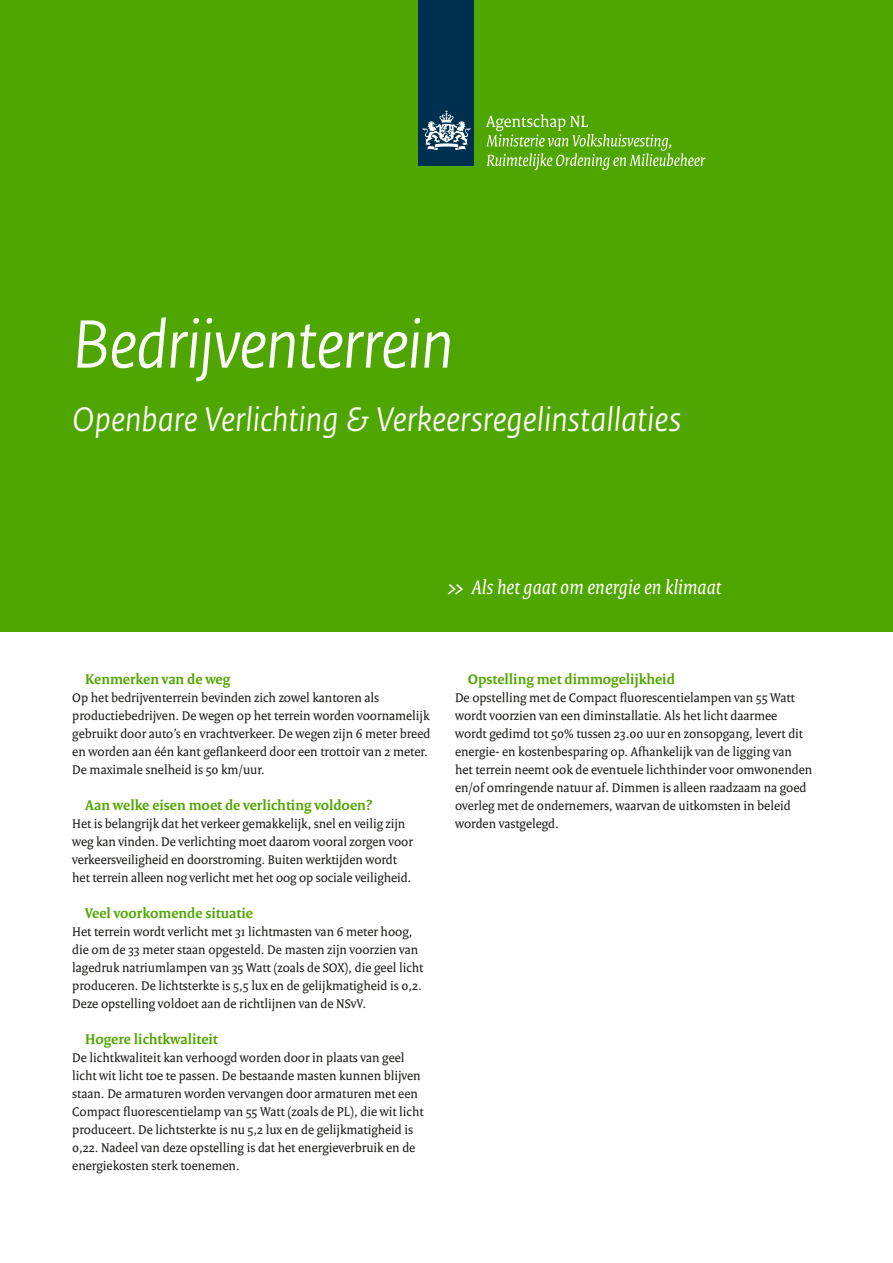
<style>
.page{position:relative;width:893px;height:1263px;background:#fff}
.page>*{position:absolute;margin:0;border:0;box-sizing:border-box;transform-origin:0 0}
.t1{font:italic 72px "Rijksoverheid Sans Heading";letter-spacing:-.015em;color:#fff}
.t2{font:italic 36px "Rijksoverheid Sans Heading";letter-spacing:.005em;color:#fff}
.t3{font:italic 21px "Rijksoverheid Serif";letter-spacing:.01em;color:#fff}
.t4{font:700 15px "Rijksoverheid Serif";color:#50a600}
.t5{font:13.5px/18px "Rijksoverheid Serif";color:#1a1a18}
.s1{font-weight:700}
</style>
<div class="page">
<div style="left:0;top:0;width:893px;height:631px;background:#50a600"></div>
<div style="left:419px;top:0;width:55px;height:166px;background:#003050"></div>
<svg style="left:423px;top:110px;width:47px;height:40px"></svg>
<svg style="left:486px;top:114px;width:219px;height:56px"></svg>
<h1 class="t1" style="left:72px;top:304px;width:383px">Bedrijventerrein</h1>
<h2 class="t2" style="left:72px;top:399px;width:610px">Openbare Verlichting &amp; Verkeersregelinstallaties</h2>
<h3 class="t3" style="left:446px;top:575px;width:276px"><span class="s1">&gt;&gt;</span> Als het gaat om energie en klimaat</h3>
<p class="t4" style="left:85px;top:670px;width:147px">Kenmerken van de weg</p>
<p class="t5" style="left:72px;top:689px;width:360px">Op het bedrijventerrein bevinden zich zowel kantoren als productiebedrijven. De wegen op het terrein worden voornamelijk gebruikt door auto’s en vrachtverkeer. De wegen zijn 6 meter breed en worden aan één kant geflankeerd door een trottoir van 2 meter.<br>De maximale snelheid is 50 km/uur.</p>
<p class="t4" style="left:85px;top:796px;width:289px">Aan welke eisen moet de verlichting voldoen?</p>
<p class="t5" style="left:72px;top:815px;width:342px">Het is belangrijk dat het verkeer gemakkelijk, snel en veilig zijn weg kan vinden. De verlichting moet daarom vooral zorgen voor verkeersveiligheid en doorstroming. Buiten werktijden wordt het terrein alleen nog verlicht met het oog op sociale veiligheid.</p>
<p class="t4" style="left:85px;top:904px;width:169px">Veel voorkomende situatie</p>
<p class="t5" style="left:72px;top:923px;width:353px">Het terrein wordt verlicht met 31 lichtmasten van 6 meter hoog, die om de 33 meter staan opgesteld. De masten zijn voorzien van lagedruk natriumlampen van 35 Watt (zoals de SOX), die geel licht produceren. De lichtsterkte is 5,5 lux en de gelijkmatigheid is 0,2.<br>Deze opstelling voldoet aan de richtlijnen van de NSvV.</p>
<p class="t4" style="left:85px;top:1030px;width:134px">Hogere lichtkwaliteit</p>
<p class="t5" style="left:72px;top:1049px;width:353px">De lichtkwaliteit kan verhoogd worden door in plaats van geel licht wit licht toe te passen. De bestaande masten kunnen blijven staan. De armaturen worden vervangen door armaturen met een Compact fluorescentielamp van 55 Watt (zoals de PL), die wit licht produceert. De lichtsterkte is nu 5,2 lux en de gelijkmatigheid is 0,22. Nadeel van deze opstelling is dat het energieverbruik en de energiekosten sterk toenemen.</p>
<p class="t4" style="left:468px;top:670px;width:209px">Opstelling met dimmogelijkheid</p>
<p class="t5" style="left:455px;top:689px;width:359px">De opstelling met de Compact fluorescentielampen van 55 Watt wordt voorzien van een diminstallatie. Als het licht daarmee wordt gedimd tot 50% tussen 23.00 uur en zonsopgang, levert dit energie- en kostenbesparing op. Afhankelijk van de ligging van het terrein neemt ook de eventuele lichthinder voor omwonenden en/of omringende natuur af. Dimmen is alleen raadzaam na goed overleg met de ondernemers, waarvan de uitkomsten in beleid worden vastgelegd.</p>
</div>
